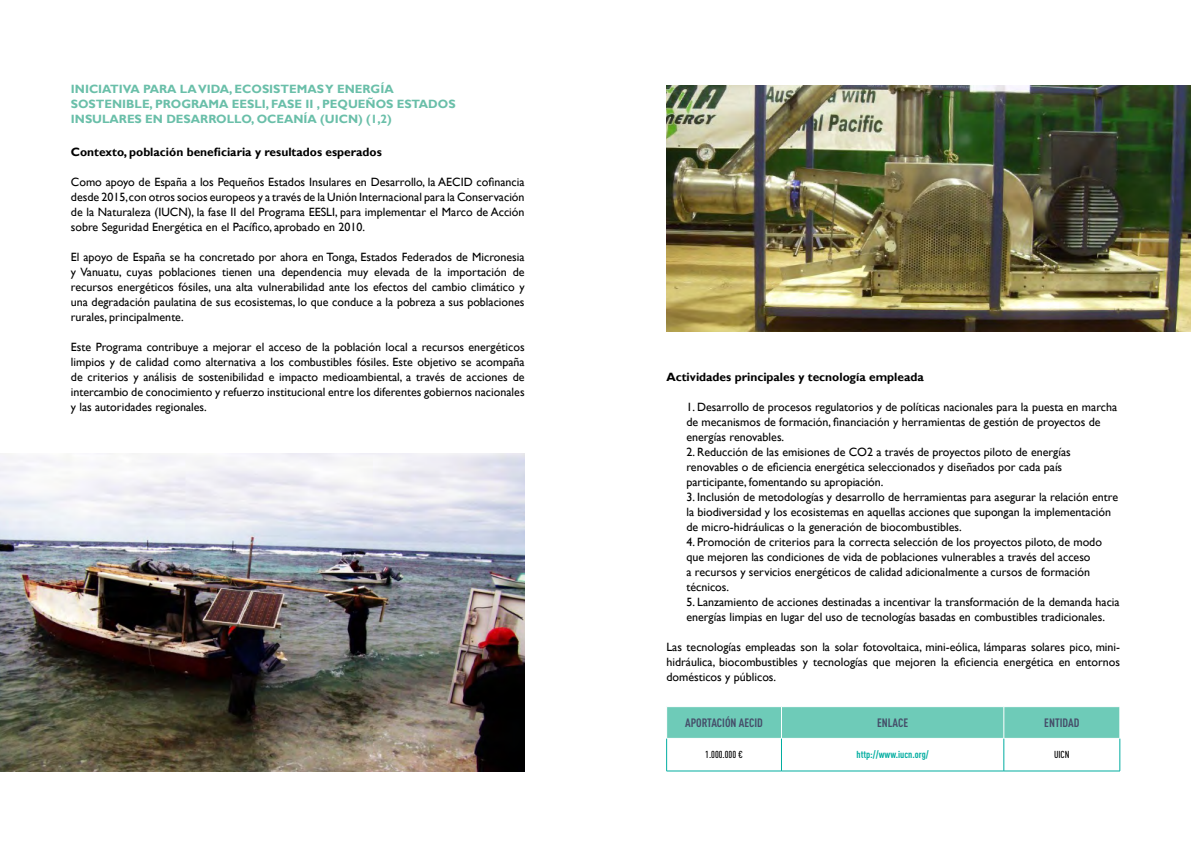
<style>
.page{position:relative;width:1191px;height:842px;background:#fff}
.page>*{position:absolute;margin:0;border:0;box-sizing:border-box;transform-origin:0 0}
.t1{font:12px/15px "Gill Sans";color:#000}
.t2{font:700 12px/15px "Gill Sans";color:#6abfa9}
.t3{font:700 12px "Gill Sans";color:#000}
.t4{font:700 12px "DIN Cond";color:#454e69}
.t5{font:700 10px "DIN Cond";color:#00ada0}
.t6{font:500 10px "DIN Cond";color:#000}
</style>
<div class="page">
<img style="left:0;top:454px;width:524px;height:317px">
<svg style="left:667px;top:707px;width:452px;height:31px;background:#6fcbb8"></svg>
<hr style="left:781px;top:707px;width:1px;height:31px;background:#fff">
<hr style="left:1003px;top:707px;width:1px;height:31px;background:#fff">
<hr style="left:666px;top:739px;width:1px;height:32px;background:#00ada0">
<hr style="left:781px;top:739px;width:1px;height:32px;background:#00ada0">
<hr style="left:1003px;top:739px;width:1px;height:32px;background:#00ada0">
<hr style="left:1119px;top:739px;width:1px;height:32px;background:#00ada0">
<hr style="left:666px;top:771px;width:115px;height:1px;background:#00ada0">
<hr style="left:781px;top:771px;width:222px;height:1px;background:#00ada0">
<hr style="left:1003px;top:771px;width:117px;height:1px;background:#00ada0">
<img style="left:666px;top:85px;width:525px;height:247px">
<p class="t2" style="left:71px;top:82px;width:386px">INICIATIVA PARA LA VIDA, ECOSISTEMAS Y ENERGÍA<br>SOSTENIBLE, PROGRAMA EESLI, FASE II , PEQUEÑOS ESTADOS<br>INSULARES EN DESARROLLO, OCEANÍA (UICN) (1,2)</p>
<p class="t3" style="left:71px;top:145px;width:312px">Contexto, población beneficiaria y resultados esperados</p>
<p class="t1" style="left:71px;top:175px;width:455px;text-align:justify">Como apoyo de España a los Pequeños Estados Insulares en Desarrollo, la AECID cofinancia desde 2015, con otros socios europeos y a través de la Unión Internacional para la Conservación de la Naturaleza (IUCN), la fase II del Programa EESLI, para implementar el Marco de Acción sobre Seguridad Energética en el Pacífico, aprobado en 2010.</p>
<p class="t1" style="left:71px;top:250px;width:455px;text-align:justify">El apoyo de España se ha concretado por ahora en Tonga, Estados Federados de Micronesia y Vanuatu, cuyas poblaciones tienen una dependencia muy elevada de la importación de recursos energéticos fósiles, una alta vulnerabilidad ante los efectos del cambio climático y una degradación paulatina de sus ecosistemas, lo que conduce a la pobreza a sus poblaciones rurales, principalmente.</p>
<p class="t1" style="left:71px;top:340px;width:455px;text-align:justify">Este Programa contribuye a mejorar el acceso de la población local a recursos energéticos limpios y de calidad como alternativa a los combustibles fósiles. Este objetivo se acompaña de criterios y análisis de sostenibilidad e impacto medioambiental, a través de acciones de intercambio de conocimiento y refuerzo institucional entre los diferentes gobiernos nacionales y las autoridades regionales.</p>
<p class="t3" style="left:666px;top:370px;width:259px">Actividades principales y tecnología empleada</p>
<p class="t1" style="left:686px;top:400px;width:432px">1. Desarrollo de procesos regulatorios y de políticas nacionales para la puesta en marcha de mecanismos de formación, financiación y herramientas de gestión de proyectos de energías renovables.</p>
<p class="t1" style="left:686px;top:445px;width:386px">2. Reducción de las emisiones de CO2 a través de proyectos piloto de energías renovables o de eficiencia energética seleccionados y diseñados por cada país participante, fomentando su apropiación.</p>
<p class="t1" style="left:686px;top:490px;width:433px">3. Inclusión de metodologías y desarrollo de herramientas para asegurar la relación entre la biodiversidad y los ecosistemas en aquellas acciones que supongan la implementación de micro-hidráulicas o la generación de biocombustibles.</p>
<p class="t1" style="left:686px;top:535px;width:417px">4. Promoción de criterios para la correcta selección de los proyectos piloto, de modo que mejoren las condiciones de vida de poblaciones vulnerables a través del acceso<br>a recursos y servicios energéticos de calidad adicionalmente a cursos de formación técnicos.</p>
<p class="t1" style="left:686px;top:595px;width:435px">5. Lanzamiento de acciones destinadas a incentivar la transformación de la demanda hacia energías limpias en lugar del uso de tecnologías basadas en combustibles tradicionales.</p>
<p class="t1" style="left:666px;top:640px;width:455px;text-align:justify">Las tecnologías empleadas son la solar fotovoltaica, mini-eólica, lámparas solares pico, mini&shy;hidráulica, biocombustibles y tecnologías que mejoren la eficiencia energética en entornos domésticos y públicos.</p>
<p class="t4" style="left:685px;top:715px;width:79px">APORTACIÓN AECID</p>
<p class="t4" style="left:877px;top:715px;width:33px">ENLACE</p>
<p class="t4" style="left:1044px;top:715px;width:37px">ENTIDAD</p>
<p class="t6" style="left:705px;top:749px;width:39px">1.000.000 €</p>
<p class="t5" style="left:856px;top:749px;width:74px">http://www.iucn.org/</p>
<p class="t6" style="left:1054px;top:749px;width:17px">UICN</p>
</div>
